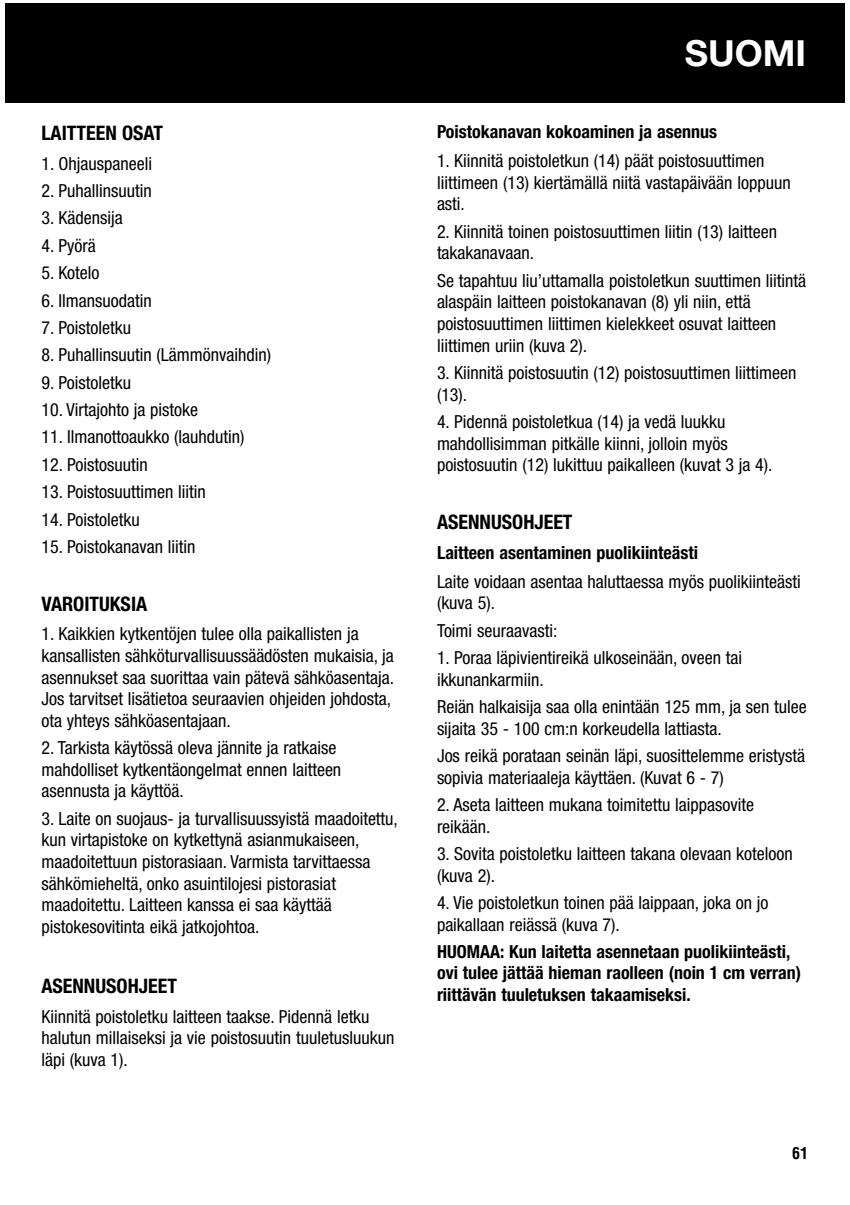
<style>
.page{position:relative;width:850px;height:1205px;background:#fff}
.page>*{position:absolute;margin:0;border:0;box-sizing:border-box;transform-origin:0 0}
.t1{font:700 36px "Helvetica Neue";color:#fff}
.t2{font:700 condensed 20px "Helvetica Neue";color:#000}
.t3{font:condensed 18px/21.6px "Helvetica Neue";color:#000}
.t4{font:700 condensed 18px/21.6px "Helvetica Neue";color:#000}
.t5{font:700 condensed 16px "Helvetica";color:#000}
</style>
<div class="page">
<div style="left:5px;top:3px;width:840px;height:100px;background:#000"></div>
<p class="t2" style="left:41px;top:125px;width:123px">LAITTEEN OSAT</p>
<p class="t3" style="left:41px;top:154px;width:112px">1. Ohjauspaneeli</p>
<p class="t3" style="left:41px;top:181px;width:112px">2. Puhallinsuutin</p>
<p class="t3" style="left:41px;top:209px;width:83px">3. Kädensija</p>
<p class="t3" style="left:41px;top:236px;width:56px">4. Pyörä</p>
<p class="t3" style="left:41px;top:263px;width:59px">5. Kotelo</p>
<p class="t3" style="left:41px;top:291px;width:112px">6. Ilmansuodatin</p>
<p class="t3" style="left:41px;top:318px;width:91px">7. Poistoletku</p>
<p class="t3" style="left:41px;top:345px;width:231px">8. Puhallinsuutin (Lämmönvaihdin)</p>
<p class="t3" style="left:41px;top:373px;width:91px">9. Poistoletku</p>
<p class="t3" style="left:41px;top:400px;width:158px">10. Virtajohto ja pistoke</p>
<p class="t3" style="left:41px;top:427px;width:205px">11. Ilmanottoaukko (lauhdutin)</p>
<p class="t3" style="left:41px;top:455px;width:108px">12. Poistosuutin</p>
<p class="t3" style="left:41px;top:482px;width:166px">13. Poistosuuttimen liitin</p>
<p class="t3" style="left:41px;top:510px;width:100px">14. Poistoletku</p>
<p class="t3" style="left:41px;top:537px;width:156px">15. Poistokanavan liitin</p>
<p class="t2" style="left:41px;top:596px;width:107px">VAROITUKSIA</p>
<p class="t3" style="left:41px;top:624px;width:354px">1. Kaikkien kytkentöjen tulee olla paikallisten ja kansallisten sähköturvallisuussäädösten mukaisia, ja asennukset saa suorittaa vain pätevä sähköasentaja.<br>Jos tarvitset lisätietoa seuraavien ohjeiden johdosta, ota yhteys sähköasentajaan.</p>
<p class="t3" style="left:41px;top:738px;width:301px">2. Tarkista käytössä oleva jännite ja ratkaise mahdolliset kytkentäongelmat ennen laitteen asennusta ja käyttöä.</p>
<p class="t3" style="left:41px;top:809px;width:358px">3. Laite on suojaus- ja turvallisuussyistä maadoitettu, kun virtapistoke on kytkettynä asianmukaiseen, maadoitettuun pistorasiaan. Varmista tarvittaessa sähkömieheltä, onko asuintilojesi pistorasiat maadoitettu. Laitteen kanssa ei saa käyttää pistokesovitinta eikä jatkojohtoa.</p>
<p class="t2" style="left:41px;top:978px;width:137px">ASENNUSOHJEET</p>
<p class="t3" style="left:41px;top:1006px;width:354px">Kiinnitä poistoletku laitteen taakse. Pidennä letku halutun millaiseksi ja vie poistosuutin tuuletusluukun läpi (kuva 1).</p>
<h1 class="t1" style="left:685px;top:40px;width:123px">SUOMI</h1>
<p class="t4" style="left:437px;top:123px;width:281px">Poistokanavan kokoaminen ja asennus</p>
<p class="t3" style="left:437px;top:151px;width:355px">1. Kiinnitä poistoletkun (14) päät poistosuuttimen liittimeen (13) kiertämällä niitä vastapäivään loppuun asti.</p>
<p class="t3" style="left:437px;top:222px;width:341px">2. Kiinnitä toinen poistosuuttimen liitin (13) laitteen takakanavaan.</p>
<p class="t3" style="left:437px;top:271px;width:371px">Se tapahtuu liu’uttamalla poistoletkun suuttimen liitintä alaspäin laitteen poistokanavan (8) yli niin, että poistosuuttimen liittimen kielekkeet osuvat laitteen liittimen uriin (kuva 2).</p>
<p class="t3" style="left:437px;top:363px;width:361px">3. Kiinnitä poistosuutin (12) poistosuuttimen liittimeen (13).</p>
<p class="t3" style="left:437px;top:412px;width:337px">4. Pidennä poistoletkua (14) ja vedä luukku mahdollisimman pitkälle kiinni, jolloin myös poistosuutin (12) lukittuu paikalleen (kuvat 3 ja 4).</p>
<p class="t2" style="left:437px;top:514px;width:137px">ASENNUSOHJEET</p>
<p class="t4" style="left:437px;top:543px;width:263px">Laitteen asentaminen puolikiinteästi</p>
<p class="t3" style="left:437px;top:571px;width:365px">Laite voidaan asentaa haluttaessa myös puolikiinteästi (kuva 5).</p>
<p class="t3" style="left:437px;top:620px;width:122px">Toimi seuraavasti:</p>
<p class="t3" style="left:437px;top:648px;width:307px">1. Poraa läpivientireikä ulkoseinään, oveen tai ikkunankarmiin.</p>
<p class="t3" style="left:437px;top:697px;width:371px">Reiän halkaisija saa olla enintään 125 mm, ja sen tulee sijaita 35 - 100 cm:n korkeudella lattiasta.</p>
<p class="t3" style="left:437px;top:746px;width:370px">Jos reikä porataan seinän läpi, suosittelemme eristystä sopivia materiaaleja käyttäen. (Kuvat 6 - 7)</p>
<p class="t3" style="left:437px;top:795px;width:319px">2. Aseta laitteen mukana toimitettu laippasovite reikään.</p>
<p class="t3" style="left:437px;top:844px;width:357px">3. Sovita poistoletku laitteen takana olevaan koteloon (kuva 2).</p>
<p class="t3" style="left:437px;top:893px;width:333px">4. Vie poistoletkun toinen pää laippaan, joka on jo paikallaan reiässä (kuva 7).</p>
<p class="t4" style="left:437px;top:942px;width:366px">HUOMAA: Kun laitetta asennetaan puolikiinteästi, ovi tulee jättää hieman raolleen (noin 1 cm verran) riittävän tuuletuksen takaamiseksi.</p>
<p class="t5" style="left:792px;top:1147px;width:17px">61</p>
</div>
